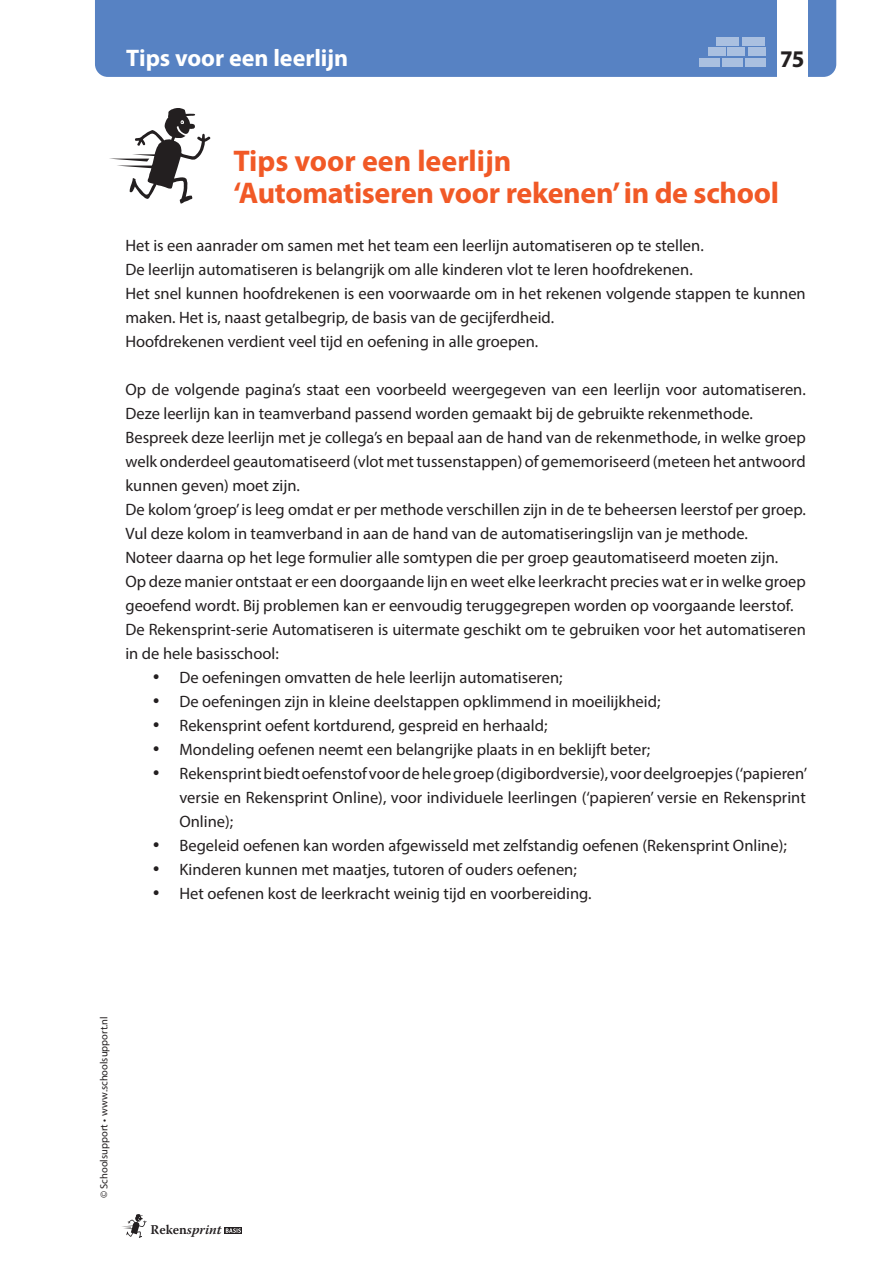
<style>
.page{position:relative;width:893px;height:1263px;background:#fff}
.page>*{position:absolute;margin:0;border:0;box-sizing:border-box;transform-origin:0 0}
.KOP_1{font:700 30px/31.5px "Myriad Pro";letter-spacing:-.01em;color:#f15926}
.NORMAAL{font:700 24px "Myriad Pro";letter-spacing:-.005em;color:#fff}
.t1{font:700 24px "Myriad Pro";color:#231f20;scale:.95 1}
.t2{font:16.5px/24px "Myriad Pro";color:#231f20}
.t3{font:italic 600 13.35px "Warnock Pro";color:#231f20}
.t4{font:10.5px "Myriad Pro";color:#231f20}
.s1{font-style:normal}
</style>
<div class="page">
<div style="left:95px;top:0;width:741px;height:77px;background:#5782c3"></div>
<div style="left:777px;top:0;width:31px;height:82px;background:#fff"></div>
<svg style="left:122px;top:1214px;width:25px;height:24px"></svg>
<svg style="left:224px;top:1227px;width:18px;height:7px"></svg>
<svg style="left:226px;top:1228px;width:15px;height:5px"></svg>
<div style="left:745px;top:58px;width:20px;height:8px;background:#aac0e0"></div>
<div style="left:722px;top:58px;width:21px;height:8px;background:#aac0e0"></div>
<div style="left:699px;top:58px;width:21px;height:8px;background:#aac0e0"></div>
<div style="left:748px;top:48px;width:17px;height:8px;background:#aac0e0"></div>
<div style="left:728px;top:48px;width:17px;height:8px;background:#aac0e0"></div>
<div style="left:743px;top:37px;width:22px;height:9px;background:#aac0e0"></div>
<div style="left:717px;top:37px;width:22px;height:9px;background:#aac0e0"></div>
<div style="left:708px;top:48px;width:17px;height:8px;background:#aac0e0"></div>
<svg style="left:109px;top:108px;width:102px;height:96px"></svg>
<p class="NORMAAL" style="left:126px;top:43px;width:224px">Tips voor een leerlijn</p>
<h2 class="t1" style="left:780px;top:43px;width:27px">75</h2>
<p class="KOP_1" style="left:233px;top:144px;width:547px">Tips voor een leerlijn<br>‘Automatiseren voor rekenen’ in de school</p>
<p class="t2" style="left:125px;top:233px;width:580px">Het is een aanrader om samen met het team een leerlijn automatiseren op te stellen.</p>
<p class="t2" style="left:125px;top:257px;width:569px">De leerlijn automatiseren is belangrijk om alle kinderen vlot te leren hoofdrekenen.</p>
<p class="t2" style="left:125px;top:281px;width:682px">Het snel kunnen hoofdrekenen is een voorwaarde om in het rekenen volgende stappen te kunnen maken. Het is, naast getalbegrip, de basis van de gecijferdheid.</p>
<p class="t2" style="left:125px;top:329px;width:414px">Hoofdrekenen verdient veel tijd en oefening in alle groepen.</p>
<p class="t2" style="left:125px;top:377px;width:682px">Op de volgende pagina’s staat een voorbeeld weergegeven van een leerlijn voor automatiseren.<br>Deze leerlijn kan in teamverband passend worden gemaakt bij de gebruikte rekenmethode.</p>
<p class="t2" style="left:125px;top:425px;width:682px;text-align:justify">Bespreek deze leerlijn met je collega’s en bepaal aan de hand van de rekenmethode, in welke groep welk onderdeel geautomatiseerd (vlot met tussenstappen) of gememoriseerd (meteen het antwoord kunnen geven) moet zijn.</p>
<p class="t2" style="left:125px;top:497px;width:682px">De kolom ‘groep’ is leeg omdat er per methode verschillen zijn in de te beheersen leerstof per groep.<br>Vul deze kolom in teamverband in aan de hand van de automatiseringslijn van je methode.</p>
<p class="t2" style="left:125px;top:545px;width:654px">Noteer daarna op het lege formulier alle somtypen die per groep geautomatiseerd moeten zijn.</p>
<p class="t2" style="left:125px;top:569px;width:682px">Op deze manier ontstaat er een doorgaande lijn en weet elke leerkracht precies wat er in welke groep geoefend wordt. Bij problemen kan er eenvoudig teruggegrepen worden op voorgaande leerstof.</p>
<p class="t2" style="left:125px;top:617px;width:682px">De Rekensprint-serie Automatiseren is uitermate geschikt om te gebruiken voor het automatiseren in de hele basisschool:</p>
<p class="t2" style="left:152px;top:665px;width:412px">• De oefeningen omvatten de hele leerlijn automatiseren;</p>
<p class="t2" style="left:152px;top:689px;width:510px">• De oefeningen zijn in kleine deelstappen opklimmend in moeilijkheid;</p>
<p class="t2" style="left:152px;top:713px;width:397px">• Rekensprint oefent kortdurend, gespreid en herhaald;</p>
<p class="t2" style="left:152px;top:737px;width:499px">• Mondeling oefenen neemt een belangrijke plaats in en beklijft beter;</p>
<p class="t2" style="left:179px;top:761px;width:629px;text-align:justify;text-indent:-27px">• Rekensprint biedt oefenstof voor de hele groep (digibordversie), voor deelgroepjes (‘papieren’ versie en Rekensprint Online), voor individuele leerlingen (‘papieren’ versie en Rekensprint Online);</p>
<p class="t2" style="left:152px;top:833px;width:636px">• Begeleid oefenen kan worden afgewisseld met zelfstandig oefenen (Rekensprint Online);</p>
<p class="t2" style="left:152px;top:857px;width:426px">• Kinderen kunnen met maatjes, tutoren of ouders oefenen;</p>
<p class="t2" style="left:152px;top:881px;width:441px">• Het oefenen kost de leerkracht weinig tijd en voorbereiding.</p>
<p class="t4" style="left:97px;top:1198px;width:183px;rotate:-90deg">© Schoolsupport • www.schoolsupport.nl</p>
<p class="t3" style="left:151px;top:1221px;width:72px"><span class="s1">Reken</span>sprint</p>
</div>
